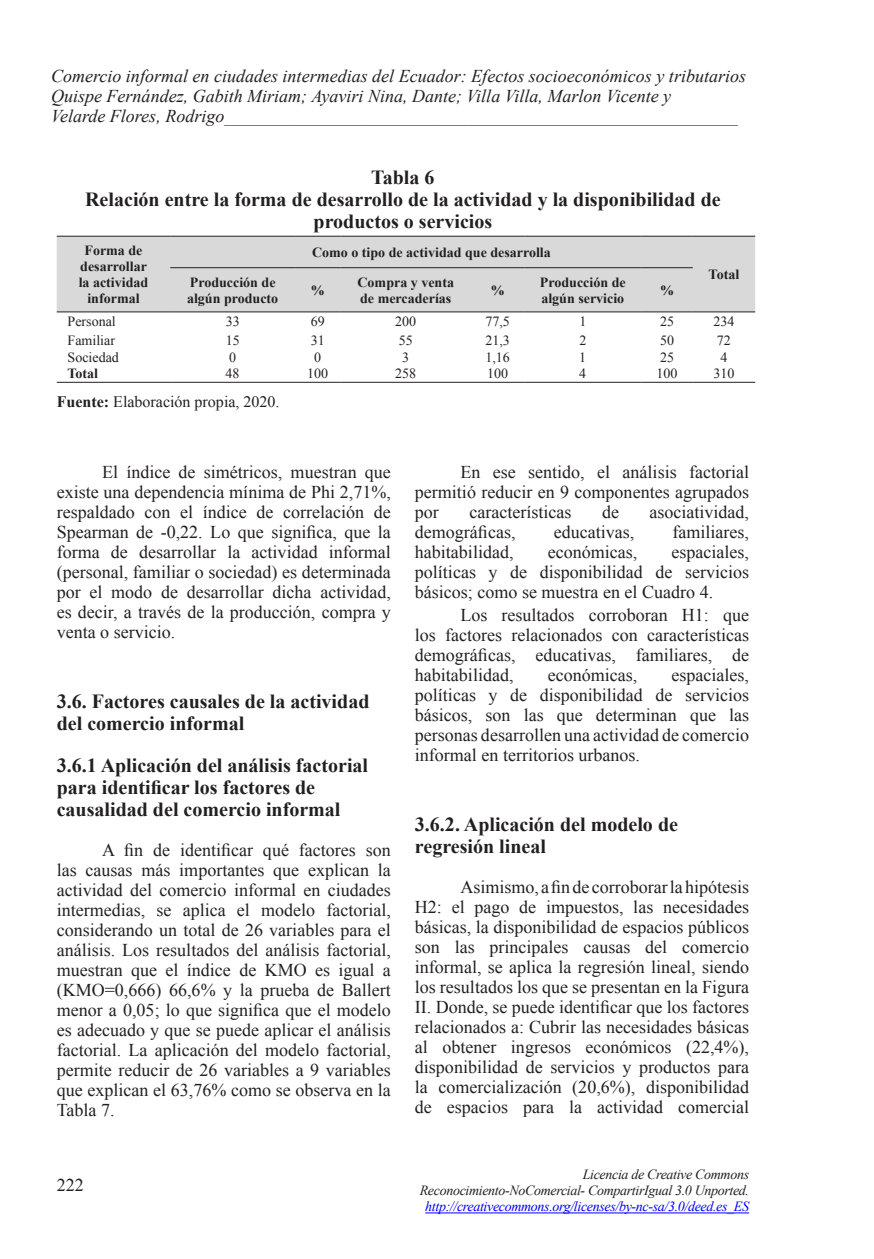
<style>
.page{position:relative;width:874px;height:1259px;background:#fff}
.page>*{position:absolute;margin:0;border:0;box-sizing:border-box;transform-origin:0 0}
.t1{font:700 20px/22px "Times New Roman";color:#231f20}
.t2{font:18px/20px "Times New Roman";color:#231f20;text-align:justify}
.t3{font:italic 18px/20px "Times New Roman";color:#231f20}
.t4{font:16px "Times New Roman";color:#231f20}
.t5{font:700 14px/16px "Times New Roman";color:#231f20}
.t6{font:14px "Times New Roman";color:#231f20}
.t7{font:italic 14px/16px "Times New Roman";letter-spacing:-.025em;color:#231f20;text-align:right}
.t8{font:italic 14px "Times New Roman";letter-spacing:-.025em;color:#00f}
.s1{font-weight:700}
</style>
<div class="page">
<hr style="left:425px;top:1212px;width:323px;height:1px;background:#00f">
<div style="left:57px;top:237px;width:697px;height:74px;background:#d9d9d9"></div>
<hr style="left:57px;top:236px;width:113px;height:1px;background:#231f20">
<hr style="left:170px;top:236px;width:125px;height:1px;background:#231f20">
<hr style="left:295px;top:236px;width:45px;height:1px;background:#231f20">
<hr style="left:340px;top:236px;width:131px;height:1px;background:#231f20">
<hr style="left:471px;top:236px;width:53px;height:1px;background:#231f20">
<hr style="left:524px;top:236px;width:117px;height:1px;background:#231f20">
<hr style="left:641px;top:236px;width:51px;height:1px;background:#231f20">
<hr style="left:692px;top:236px;width:62px;height:1px;background:#231f20">
<hr style="left:170px;top:267px;width:125px;height:1px;background:#231f20">
<hr style="left:295px;top:267px;width:45px;height:1px;background:#231f20">
<hr style="left:340px;top:267px;width:131px;height:1px;background:#231f20">
<hr style="left:471px;top:267px;width:53px;height:1px;background:#231f20">
<hr style="left:524px;top:267px;width:117px;height:1px;background:#231f20">
<hr style="left:641px;top:267px;width:51px;height:1px;background:#231f20">
<hr style="left:57px;top:311px;width:113px;height:1px;background:#231f20">
<hr style="left:170px;top:311px;width:125px;height:1px;background:#231f20">
<hr style="left:295px;top:311px;width:45px;height:1px;background:#231f20">
<hr style="left:340px;top:311px;width:131px;height:1px;background:#231f20">
<hr style="left:471px;top:311px;width:53px;height:1px;background:#231f20">
<hr style="left:524px;top:311px;width:117px;height:1px;background:#231f20">
<hr style="left:641px;top:311px;width:51px;height:1px;background:#231f20">
<hr style="left:692px;top:311px;width:62px;height:1px;background:#231f20">
<hr style="left:57px;top:382px;width:113px;height:1px;background:#231f20">
<hr style="left:170px;top:382px;width:125px;height:1px;background:#231f20">
<hr style="left:295px;top:382px;width:45px;height:1px;background:#231f20">
<hr style="left:340px;top:382px;width:131px;height:1px;background:#231f20">
<hr style="left:471px;top:382px;width:53px;height:1px;background:#231f20">
<hr style="left:524px;top:382px;width:117px;height:1px;background:#231f20">
<hr style="left:641px;top:382px;width:51px;height:1px;background:#231f20">
<hr style="left:692px;top:382px;width:62px;height:1px;background:#231f20">
<p class="t3" style="left:51px;top:65px;width:696px">Comercio informal en ciudades intermedias del Ecuador: Efectos socioeconómicos y tributarios<br>Quispe Fernández, Gabith Miriam; Ayaviri Nina, Dante; Villa Villa, Marlon Vicente y<br>Velarde Flores, Rodrigo_________________________________________________________</p>
<p class="t1" style="left:85px;top:165px;width:636px;text-align:center">Tabla 6<br>Relación entre la forma de desarrollo de la actividad y la disponibilidad de productos o servicios</p>
<p class="t5" style="left:79px;top:242px;width:71px;text-align:center">Forma de desarrollar la actividad informal</p>
<p class="t5" style="left:312px;top:244px;width:240px">Como o tipo de actividad que desarrolla</p>
<p class="t5" style="left:708px;top:266px;width:32px">Total</p>
<p class="t5" style="left:187px;top:273px;width:93px">Producción de algún producto</p>
<p class="t5" style="left:310px;top:281px;width:15px">%</p>
<p class="t5" style="left:357px;top:273px;width:98px">Compra y venta de mercaderías</p>
<p class="t5" style="left:490px;top:281px;width:15px">%</p>
<p class="t5" style="left:539px;top:273px;width:87px">Producción de algún servicio</p>
<p class="t5" style="left:659px;top:281px;width:15px">%</p>
<p class="t6" style="left:68px;top:312px;width:50px">Personal</p>
<p class="t6" style="left:225px;top:312px;width:15px">33</p>
<p class="t6" style="left:310px;top:312px;width:15px">69</p>
<p class="t6" style="left:395px;top:312px;width:22px">200</p>
<p class="t6" style="left:485px;top:312px;width:26px">77,5</p>
<p class="t6" style="left:579px;top:312px;width:8px">1</p>
<p class="t6" style="left:659px;top:312px;width:15px">25</p>
<p class="t6" style="left:713px;top:312px;width:22px">234</p>
<p class="t6" style="left:67px;top:331px;width:49px">Familiar</p>
<p class="t6" style="left:225px;top:331px;width:15px">15</p>
<p class="t6" style="left:310px;top:331px;width:15px">31</p>
<p class="t6" style="left:398px;top:331px;width:15px">55</p>
<p class="t6" style="left:485px;top:331px;width:26px">21,3</p>
<p class="t6" style="left:579px;top:331px;width:8px">2</p>
<p class="t6" style="left:659px;top:331px;width:15px">50</p>
<p class="t6" style="left:716px;top:331px;width:15px">72</p>
<p class="t6" style="left:67px;top:348px;width:53px">Sociedad</p>
<p class="t6" style="left:229px;top:348px;width:8px">0</p>
<p class="t6" style="left:314px;top:348px;width:8px">0</p>
<p class="t6" style="left:402px;top:348px;width:8px">3</p>
<p class="t6" style="left:485px;top:348px;width:26px">1,16</p>
<p class="t6" style="left:579px;top:348px;width:8px">1</p>
<p class="t6" style="left:659px;top:348px;width:15px">25</p>
<p class="t6" style="left:720px;top:348px;width:8px">4</p>
<p class="t5" style="left:67px;top:365px;width:32px">Total</p>
<p class="t6" style="left:225px;top:364px;width:15px">48</p>
<p class="t6" style="left:307px;top:364px;width:22px">100</p>
<p class="t6" style="left:395px;top:364px;width:22px">258</p>
<p class="t6" style="left:487px;top:364px;width:22px">100</p>
<p class="t6" style="left:579px;top:364px;width:8px">4</p>
<p class="t6" style="left:656px;top:364px;width:22px">100</p>
<p class="t6" style="left:713px;top:364px;width:22px">310</p>
<p class="t4" style="left:57px;top:391px;width:224px"><span class="s1">Fuente:</span> Elaboración propia, 2020.</p>
<p class="t2" style="left:57px;top:461px;width:335px;text-indent:45px">El índice de simétricos, muestran que existe una dependencia mínima de Phi 2,71%, respaldado con el índice de correlación de Spearman de -0,22. Lo que significa, que la forma de desarrollar la actividad informal (personal, familiar o sociedad) es determinada por el modo de desarrollar dicha actividad, es decir, a través de la producción, compra y venta o servicio.</p>
<p class="t1" style="left:57px;top:689px;width:314px">3.6. Factores causales de la actividad del comercio informal</p>
<p class="t1" style="left:57px;top:753px;width:313px">3.6.1 Aplicación del análisis factorial para identificar los factores de causalidad del comercio informal</p>
<p class="t2" style="left:57px;top:839px;width:335px;text-indent:45px">A fin de identificar qué factores son las causas más importantes que explican la actividad del comercio informal en ciudades intermedias, se aplica el modelo factorial, considerando un total de 26 variables para el análisis. Los resultados del análisis factorial, muestran que el índice de KMO es igual a (KMO=0,666) 66,6% y la prueba de Ballert menor a 0,05; lo que significa que el modelo es adecuado y que se puede aplicar el análisis factorial. La aplicación del modelo factorial, permite reducir de 26 variables a 9 variables que explican el 63,76% como se observa en la Tabla 7.</p>
<p class="t2" style="left:415px;top:461px;width:335px;text-indent:45px">En ese sentido, el análisis factorial permitió reducir en 9 componentes agrupados por</p>
<p class="t2" style="left:469px;top:501px;width:103px">características</p>
<p class="t2" style="left:601px;top:501px;width:18px">de</p>
<p class="t2" style="left:649px;top:501px;width:101px">asociatividad,</p>
<p class="t2" style="left:415px;top:521px;width:102px">demográficas,</p>
<p class="t2" style="left:553px;top:521px;width:82px">educativas,</p>
<p class="t2" style="left:672px;top:521px;width:78px">familiares,</p>
<p class="t2" style="left:415px;top:541px;width:100px">habitabilidad,</p>
<p class="t2" style="left:547px;top:541px;width:91px">económicas,</p>
<p class="t2" style="left:415px;top:541px;width:335px;text-indent:256px">espaciales, políticas y de disponibilidad de servicios básicos; como se muestra en el Cuadro 4.</p>
<p class="t2" style="left:415px;top:604px;width:335px;text-indent:45px">Los resultados corroboran H1: que los factores relacionados con características demográficas, educativas, familiares, de habitabilidad,</p>
<p class="t2" style="left:415px;top:664px;width:335px;text-indent:256px">espaciales, políticas y de disponibilidad de servicios básicos, son las que determinan que las personas desarrollen una actividad de comercio informal en territorios urbanos.</p>
<p class="t2" style="left:547px;top:664px;width:91px">económicas,</p>
<p class="t1" style="left:415px;top:812px;width:264px">3.6.2. Aplicación del modelo de regresión lineal</p>
<p class="t2" style="left:415px;top:876px;width:335px;text-indent:45px">Asimismo, a fin de corroborar la hipótesis H2: el pago de impuestos, las necesidades básicas, la disponibilidad de espacios públicos son las principales causas del comercio informal, se aplica la regresión lineal, siendo los resultados los que se presentan en la Figura II. Donde, se puede identificar que los factores relacionados a: Cubrir las necesidades básicas al obtener ingresos económicos (22,4%), disponibilidad de servicios y productos para la comercialización (20,6%), disponibilidad de espacios para la actividad comercial</p>
<p class="t2" style="left:57px;top:1175px;width:28px">222</p>
<p class="t7" style="left:419px;top:1166px;width:331px">Licencia de Creative Commons<br>Reconocimiento-NoComercial- CompartirIgual 3.0 Unported.</p>
<p class="t8" style="left:425px;top:1197px;width:325px">http://creativecommons.org/licenses/by-nc-sa/3.0/deed.es_ES</p>
</div>
